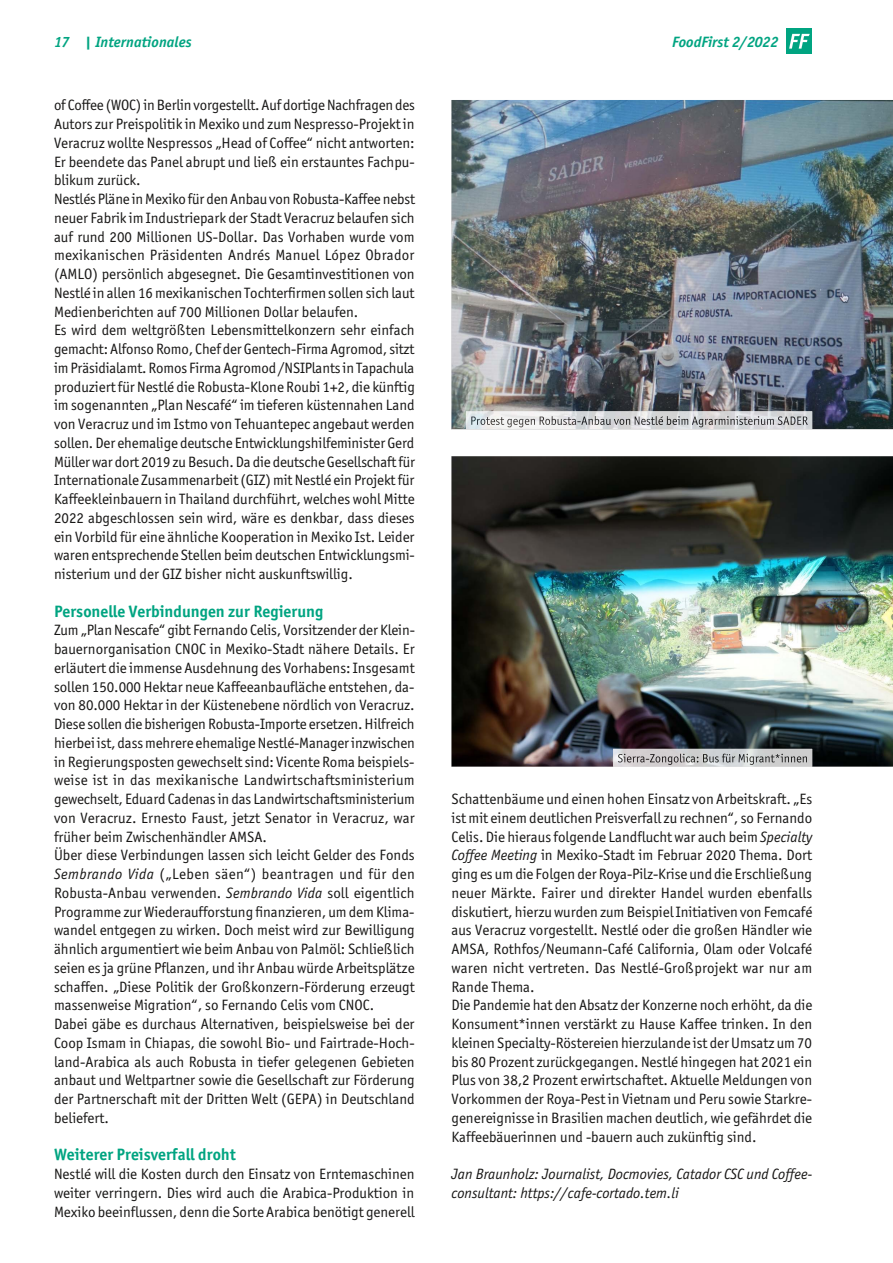
<style>
.page{position:relative;width:893px;height:1263px;background:#fff}
.page>*{position:absolute;margin:0;border:0;box-sizing:border-box;transform-origin:0 0}
.t1{font:700 16.5px "Officina Sans ITC";color:#00a481}
.t2{font:15px/18.8px "Officina Sans ITC Boo";color:#181716}
.t3{font:15px/18.8px "Officina Sans ITC Boo It";color:#181716}
.t4{font:italic 700 15px "Officina Sans ITC";color:#00a481}
.s1{font-family:"Officina Sans ITC Boo It"}
</style>
<div class="page">
<img style="left:451px;top:456px;width:442px;height:311px">
<img style="left:451px;top:100px;width:442px;height:329px">
<img style="left:613px;top:749px;width:199px;height:18px">
<img style="left:618px;top:754px;width:189px;height:11px">
<img style="left:466px;top:411px;width:346px;height:18px">
<img style="left:471px;top:416px;width:337px;height:11px">
<div style="left:787px;top:28px;width:25px;height:26px;background:#00a481"></div>
<svg style="left:789px;top:34px;width:21px;height:15px"></svg>
<p class="t4" style="left:54px;top:33px;width:139px">17 | Internationales</p>
<p class="t4" style="left:672px;top:33px;width:108px">FoodFirst 2/2022</p>
<p class="t2" style="left:54px;top:96px;width:362px">of coffee (WOc) in Berlin vorgestellt. Auf dortige Nachfragen des Autors zur Preispolitik in Mexiko und zum Nespresso-Projekt in Veracruz wollte Nespressos „head of coffee“ nicht antworten:<br>Er beendete das Panel abrupt und ließ ein erstauntes Fachpu&shy;blikum zurück.<br>Nestlés Pläne in Mexiko für den Anbau von Robusta-Kaffee nebst neuer Fabrik im Industriepark der Stadt Veracruz belaufen sich auf rund 200 Millionen US-Dollar. Das Vorhaben wurde vom mexikanischen Präsidenten Andrés Manuel López Obrador (AMLO) persönlich abgesegnet. Die Gesamtinvestitionen von Nestlé in allen 16 mexikanischen Tochterfirmen sollen sich laut Medienberichten auf 700 Millionen Dollar belaufen.<br>Es wird dem weltgrößten Lebensmittelkonzern sehr einfach gemacht: Alfonso Romo, chef der Gentech-Firma Agromod, sitzt im Präsidialamt. Romos Firma Agromod /NSIPlants in Tapachula produziert für Nestlé die Robusta-Klone Roubi 1+2, die künftig im sogenannten „Plan Nescafé“ im tieferen küstennahen Land von Veracruz und im Istmo von Tehuantepec angebaut werden sollen. Der ehemalige deutsche Entwicklungshilfeminister Gerd Müller war dort 2019 zu Besuch. Da die deutsche Gesellschaft für Internationale Zusammenarbeit (GIZ) mit Nestlé ein Projekt für Kaffeekleinbauern in Thailand durchführt, welches wohl Mitte 2022 abgeschlossen sein wird, wäre es denkbar, dass dieses ein Vorbild für eine ähnliche Kooperation in Mexiko Ist. Leider waren entsprechende Stellen beim deutschen Entwicklungsmi&shy;nisterium und der GIZ bisher nicht auskunftswillig.</p>
<p class="t1" style="left:54px;top:601px;width:271px">Personelle Verbindungen zur Regierung</p>
<p class="t2" style="left:54px;top:621px;width:362px">Zum „Plan Nescafe“ gibt Fernando celis, Vorsitzender der Klein&shy;bauernorganisation cNOc in Mexiko-Stadt nähere Details. Er erläutert die immense Ausdehnung des Vorhabens: Insgesamt sollen 150.000 hektar neue Kaffeeanbaufläche entstehen, da&shy;von 80.000 hektar in der Küstenebene nördlich von Veracruz.<br>Diese sollen die bisherigen Robusta-Importe ersetzen. hilfreich hierbei ist, dass mehrere ehemalige Nestlé-Manager inzwischen in Regierungsposten gewechselt sind: Vicente Roma beispiels&shy;weise ist in das mexikanische Landwirtschaftsministerium gewechselt, Eduard cadenas in das Landwirtschaftsministerium von Veracruz. Ernesto Faust, jetzt Senator in Veracruz, war früher beim Zwischenhändler AMSA.<br>über diese Verbindungen lassen sich leicht Gelder des Fonds <span class="s1">Sembrando Vida</span> („Leben säen“) beantragen und für den Robusta-Anbau verwenden. <span class="s1">Sembrando Vida</span> soll eigentlich Programme zur Wiederaufforstung finanzieren, um dem Klima&shy;wandel entgegen zu wirken. Doch meist wird zur Bewilligung ähnlich argumentiert wie beim Anbau von Palmöl: Schließlich seien es ja grüne Pflanzen, und ihr Anbau würde Arbeitsplätze schaffen. „Diese Politik der Großkonzern-Förderung erzeugt massenweise Migration“, so Fernando celis vom cNOc.<br>Dabei gäbe es durchaus Alternativen, beispielsweise bei der coop Ismam in chiapas, die sowohl Bio- und Fairtrade-hoch&shy;land-Arabica als auch Robusta in tiefer gelegenen Gebieten anbaut und Weltpartner sowie die Gesellschaft zur Förderung der Partnerschaft mit der Dritten Welt (GEPA) in Deutschland beliefert.</p>
<p class="t1" style="left:54px;top:1144px;width:183px">Weiterer Preisverfall droht</p>
<p class="t2" style="left:54px;top:1164px;width:362px;text-align:justify">Nestlé will die Kosten durch den Einsatz von Erntemaschinen weiter verringern. Dies wird auch die Arabica-Produktion in Mexiko beeinflussen, denn die Sorte Arabica benötigt generell</p>
<p class="t2" style="left:451px;top:789px;width:362px">Schattenbäume und einen hohen Einsatz von Arbeitskraft. „Es ist mit einem deutlichen Preisverfall zu rechnen“, so Fernando celis. Die hieraus folgende Landflucht war auch beim <span class="s1">Specialty Coffee Meeting</span> in Mexiko-Stadt im Februar 2020 Thema. Dort ging es um die Folgen der Roya-Pilz-Krise und die Erschließung neuer Märkte. Fairer und direkter handel wurden ebenfalls diskutiert, hierzu wurden zum Beispiel Initiativen von Femcafé aus Veracruz vorgestellt. Nestlé oder die großen händler wie AMSA, Rothfos/Neumann-café california, Olam oder Volcafé waren nicht vertreten. Das Nestlé-Großprojekt war nur am Rande Thema.<br>Die Pandemie hat den Absatz der Konzerne noch erhöht, da die Kon su ment*innen verstärkt zu hause Kaffee trinken. In den kleinen Specialty-Röstereien hierzulande ist der Umsatz um 70 bis 80 Prozent zurückgegangen. Nestlé hingegen hat 2021 ein Plus von 38,2 Prozent erwirtschaftet. Aktuelle Meldungen von Vorkommen der Roya-Pest in Vietnam und Peru sowie Starkre&shy;genereignisse in Brasilien machen deutlich, wie gefährdet die Kaffeebäuerinnen und -bauern auch zukünftig sind.</p>
<p class="t3" style="left:451px;top:1165px;width:362px">Jan Braunholz: Journalist, Docmovies, Catador CSC und Coffee&shy;consultant: https://cafe-cortado.tem.li</p>
</div>
